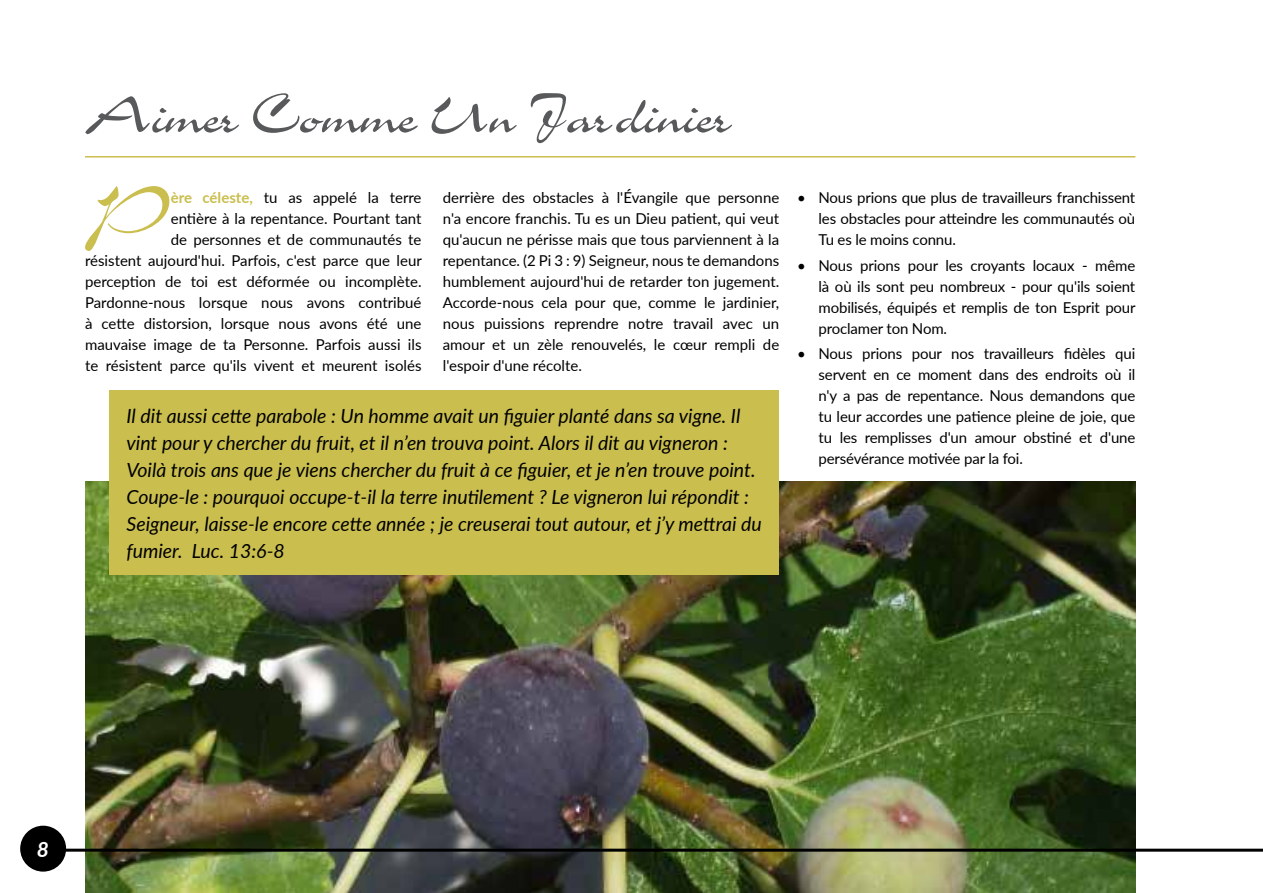
<style>
.page{position:relative;width:1263px;height:893px;background:#fff}
.page>*{position:absolute;margin:0;border:0;box-sizing:border-box;transform-origin:0 0}
.t1{font:83.1px "Airfoil Script SSK";color:#cabe4e}
.t2{font:63px "Airfoil Script SSK";color:#58595b}
.t3{font:italic 700 21px "Lato";color:#fff}
.t4{font:italic 19.5px/27px "Lato";color:#000}
.t5{font:15px/21px "Lato";color:#000;text-align:justify}
.s1{font-weight:700;color:#cabe4e}
</style>
<div class="page">
<hr style="left:85px;top:156px;width:1050px;height:1px;background:#cabe4e">
<img style="left:85px;top:482px;width:1050px;height:411px">
<div style="left:109px;top:390px;width:670px;height:185px;background:#cabe4e"></div>
<hr style="left:43px;top:849px;width:1220px;height:3px;background:#000">
<div style="left:20px;top:826px;width:46px;height:46px;background:#000;border-radius:50%"></div>
<h2 class="t2" style="left:85px;top:81px;width:646px">Aimer Comme Un Jardinier</h2>
<h1 class="t1" style="left:84px;top:169px;width:89px">P</h1>
<p class="t5" style="left:85px;top:187px;width:338px;text-align:right"><span class="s1">ère céleste,</span> tu as appelé la terre<br>entière à la repentance. Pourtant tant<br>de personnes et de communautés te<br>résistent aujourd'hui. Parfois, c'est parce que leur perception de toi est déformée ou incomplète.<br>Pardonne-nous lorsque nous avons contribué à cette distorsion, lorsque nous avons été une mauvaise image de ta Personne. Parfois aussi ils te résistent parce qu'ils vivent et meurent isolés</p>
<p class="t5" style="left:443px;top:187px;width:338px">derrière des obstacles à l'Évangile que personne n'a encore franchis. Tu es un Dieu patient, qui veut qu'aucun ne périsse mais que tous parviennent à la repentance. (2 Pi 3 : 9) Seigneur, nous te demandons humblement aujourd'hui de retarder ton jugement.<br>Accorde-nous cela pour que, comme le jardinier, nous puissions reprendre notre travail avec un amour et un zèle renouvelés, le cœur rempli de l'espoir d'une récolte.</p>
<p class="t4" style="left:126px;top:402px;width:637px">Il dit aussi cette parabole : Un homme avait un figuier planté dans sa vigne. Il vint pour y chercher du fruit, et il n’en trouva point. Alors il dit au vigneron :<br>Voilà trois ans que je viens chercher du fruit à ce figuier, et je n’en trouve point.<br>Coupe-le : pourquoi occupe-t-il la terre inutilement ? Le vigneron lui répondit :<br>Seigneur, laisse-le encore cette année ; je creuserai tout autour, et j’y mettrai du fumier. Luc. 13:6-8</p>
<p class="t5" style="left:818px;top:187px;width:318px;text-indent:-21px">• Nous prions que plus de travailleurs franchissent les obstacles pour atteindre les communautés où Tu es le moins connu.</p>
<p class="t5" style="left:818px;top:254px;width:319px;text-indent:-21px">• Nous prions pour les croyants locaux - même là où ils sont peu nombreux - pour qu'ils soient mobilisés, équipés et remplis de ton Esprit pour proclamer ton Nom.</p>
<p class="t5" style="left:818px;top:342px;width:318px;text-indent:-21px">• Nous prions pour nos travailleurs fidèles qui servent en ce moment dans des endroits où il n'y a pas de repentance. Nous demandons que tu leur accordes une patience pleine de joie, que tu les remplisses d'un amour obstiné et d'une persévérance motivée par la foi.</p>
<h3 class="t3" style="left:37px;top:834px;width:14px">8</h3>
</div>
